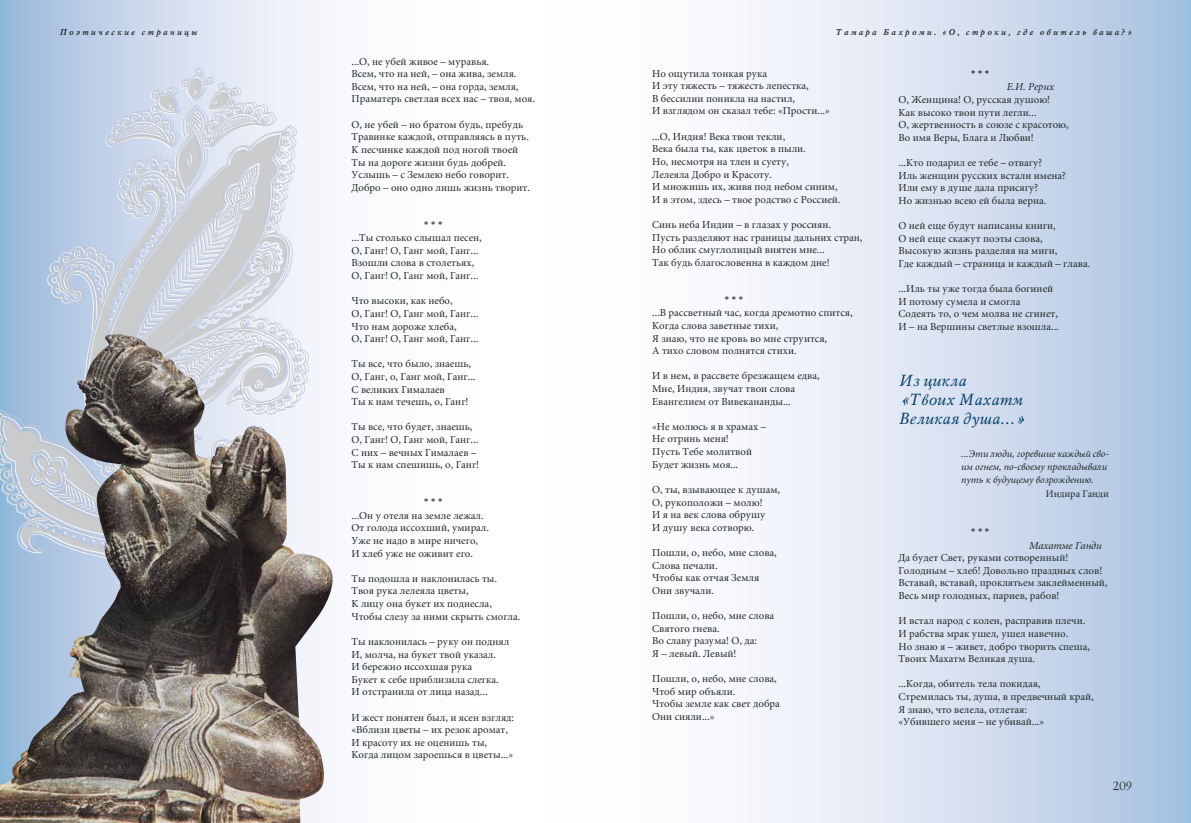
<style>
.page{position:relative;width:1191px;height:823px;background:#fff}
.page>*{position:absolute;margin:0;border:0;box-sizing:border-box;transform-origin:0 0}
.t1{font:italic 16px/19px "Mysl C";color:#044068}
.t2{font:12px "Lazurski C";color:#1d2321}
.t3{font:10.5px/12.6px "Miniature C";color:#1d2321}
.t4{font:italic 10.5px "Miniature C";color:#1d2321}
.t5{font:700 10.5px "Lazurski C";color:#1d2321}
.t6{font:italic 10px/12.6px "Miniature C";color:#1d2321}
.t7{font:10px "Miniature C";color:#1d2321}
.t8{font:italic 700 8.5px "Mysl C";letter-spacing:.25em;color:#1d2321}
</style>
<div class="page">
<svg style="left:0;top:0;width:327px;height:334px"></svg>
<svg style="left:752px;top:0;width:439px;height:822px;background:#d1ddee"></svg>
<img style="left:0;top:49px;width:316px;height:285px">
<img style="left:0;top:334px;width:333px;height:488px">
<p class="t8" style="left:60px;top:27px;width:139px">Поэтические страницы</p>
<p class="t3" style="left:351px;top:55px;width:185px">...О, не убей живое – муравья.<br>Всем, что на ней, – она жива, земля.<br>Всем, что на ней, – она горда, земля, Праматерь светлая всех нас – твоя, моя.</p>
<p class="t3" style="left:351px;top:118px;width:180px">О, не убей – но братом будь, пребудь Травинке каждой, отправляясь в путь.<br>К песчинке каждой под ногой твоей Ты на дороге жизни будь добрей.<br>Услышь – с Землею небо говорит.<br>Добро – оно одно лишь жизнь творит.</p>
<p class="t5" style="left:423px;top:218px;width:20px">***</p>
<p class="t3" style="left:351px;top:232px;width:132px">...Ты столько слышал песен,<br>О, Ганг! О, Ганг мой, Ганг...<br>Взошли слова в столетьях,<br>О, Ганг! О, Ганг мой, Ганг...</p>
<p class="t3" style="left:351px;top:295px;width:128px">Что высоки, как небо,<br>О, Ганг! О, Ганг мой, Ганг...<br>Что нам дороже хлеба,<br>О, Ганг! О, Ганг мой, Ганг...</p>
<p class="t3" style="left:351px;top:358px;width:125px">Ты все, что было, знаешь,<br>О, Ганг, о, Ганг мой, Ганг...<br>С великих Гималаев<br>Ты к нам течешь, о, Ганг!</p>
<p class="t3" style="left:351px;top:421px;width:129px">Ты все, что будет, знаешь,<br>О, Ганг! О, Ганг мой, Ганг...<br>С них – вечных Гималаев –<br>Ты к нам спешишь, о, Ганг!</p>
<p class="t5" style="left:423px;top:495px;width:20px">***</p>
<p class="t3" style="left:351px;top:509px;width:139px">...Он у отеля на земле лежал.<br>От голода иссохший, умирал.<br>Уже не надо в мире ничего,<br>И хлеб уже не оживит его.</p>
<p class="t3" style="left:351px;top:572px;width:170px">Ты подошла и наклонилась ты.<br>Твоя рука лелеяла цветы,<br>К лицу она букет их поднесла,<br>Чтобы слезу за ними скрыть смогла.</p>
<p class="t3" style="left:351px;top:635px;width:159px">Ты наклонилась – руку он поднял<br>И, молча, на букет твой указал.<br>И бережно иссохшая рука<br>Букет к себе приблизила слегка.<br>И отстранила от лица назад...</p>
<p class="t3" style="left:351px;top:710px;width:164px">И жест понятен был, и ясен взгляд: «Вблизи цветы – их резок аромат,<br>И красоту их не оценишь ты,<br>Когда лицом зароешься в цветы...»</p>
<p class="t8" style="left:836px;top:27px;width:297px">Тамара Бахроми. «О, строки, где обитель ваша?»</p>
<p class="t3" style="left:652px;top:67px;width:179px">Но ощутила тонкая рука<br>И эту тяжесть – тяжесть лепестка,<br>В бессилии поникла на настил,<br>И взглядом он сказал тебе: «Прости...»</p>
<p class="t3" style="left:652px;top:130px;width:190px">...О, Индия! Века твои текли,<br>Века была ты, как цветок в пыли.<br>Но, несмотря на тлен и суету,<br>Лелеяла Добро и Красоту.<br>И множишь их, живя под небом синим,<br>И в этом, здесь – твое родство с Россией.</p>
<p class="t3" style="left:652px;top:218px;width:212px">Синь неба Индии – в глазах у россиян.<br>Пусть разделяют нас границы дальних стран, Но облик смуглолицый внятен мне...<br>Так будь благословенна в каждом дне!</p>
<p class="t5" style="left:724px;top:293px;width:20px">***</p>
<p class="t3" style="left:652px;top:307px;width:202px">...В рассветный час, когда дремотно спится, Когда слова заветные тихи,<br>Я знаю, что не кровь во мне струится,<br>А тихо словом полнятся стихи.</p>
<p class="t3" style="left:652px;top:370px;width:169px">И в нем, в рассвете брезжащем едва,<br>Мне, Индия, звучат твои слова<br>Евангелием от Вивекананды...</p>
<p class="t3" style="left:652px;top:420px;width:115px">«Не молюсь я в храмах –<br>Не отринь меня!<br>Пусть Тебе молитвой<br>Будет жизнь моя...</p>
<p class="t3" style="left:652px;top:483px;width:129px">О, ты, взывающее к душам,<br>О, рукоположи – молю!<br>И я на век слова обрушу<br>И душу века сотворю.</p>
<p class="t3" style="left:652px;top:546px;width:126px">Пошли, о, небо, мне слова,<br>Слова печали.<br>Чтобы как отчая Земля<br>Они звучали.</p>
<p class="t3" style="left:652px;top:609px;width:124px">Пошли, о, небо, мне слова<br>Святого гнева.<br>Во славу разума! О, да:<br>Я – левый. Левый!</p>
<p class="t3" style="left:652px;top:672px;width:129px">Пошли, о, небо, мне слова,<br>Чтоб мир объяли.<br>Чтобы земле как свет добра<br>Они сияли...»</p>
<p class="t5" style="left:970px;top:67px;width:20px">***</p>
<p class="t4" style="left:1006px;top:82px;width:49px">Е.И. Рерих</p>
<p class="t3" style="left:898px;top:94px;width:172px">О, Женщина! О, русская душою!<br>Как высоко твои пути легли...<br>О, жертвенность в союзе с красотою,<br>Во имя Веры, Блага и Любви!</p>
<p class="t3" style="left:898px;top:157px;width:169px">...Кто подарил ее тебе – отвагу?<br>Иль женщин русских встали имена?<br>Или ему в душе дала присягу?<br>Но жизнью всею ей была верна.</p>
<p class="t3" style="left:898px;top:220px;width:193px">О ней еще будут написаны книги,<br>О ней еще скажут поэты слова,<br>Высокую жизнь разделяя на миги,<br>Где каждый – страница и каждый – глава.</p>
<p class="t3" style="left:898px;top:283px;width:162px">...Иль ты уже тогда была богиней<br>И потому сумела и смогла<br>Содеять то, о чем молва не сгинет,<br>И – на Вершины светлые взошла...</p>
<h1 class="t1" style="left:898px;top:371px;width:128px">Из цикла «Твоих Махатм<br>Великая душа...»</h1>
<p class="t6" style="left:961px;top:448px;width:149px">...Эти люди, горевшие каждый сво&shy;им огнем, по-своему прокладывали путь к будущему возрождению.</p>
<p class="t7" style="left:1045px;top:488px;width:64px">Индира Ганди</p>
<p class="t5" style="left:970px;top:525px;width:20px">***</p>
<p class="t4" style="left:1028px;top:539px;width:74px">Махатме Ганди</p>
<p class="t3" style="left:898px;top:551px;width:210px">Да будет Свет, руками сотворенный!<br>Голодным – хлеб! Довольно праздных слов!<br>Вставай, вставай, проклятьем заклейменный, Весь мир голодных, париев, рабов!</p>
<p class="t3" style="left:898px;top:614px;width:193px">И встал народ с колен, расправив плечи.<br>И рабства мрак ушел, ушел навечно.<br>Но знаю я – живет, добро творить спеша, Твоих Махатм Великая душа.</p>
<p class="t3" style="left:898px;top:677px;width:197px">...Когда, обитель тела покидая, Стремилась ты, душа, в предвечный край, Я знаю, что велела, отлетая:<br>«Убившего меня – не убивай...»</p>
<p class="t2" style="left:1112px;top:777px;width:21px">209</p>
</div>
